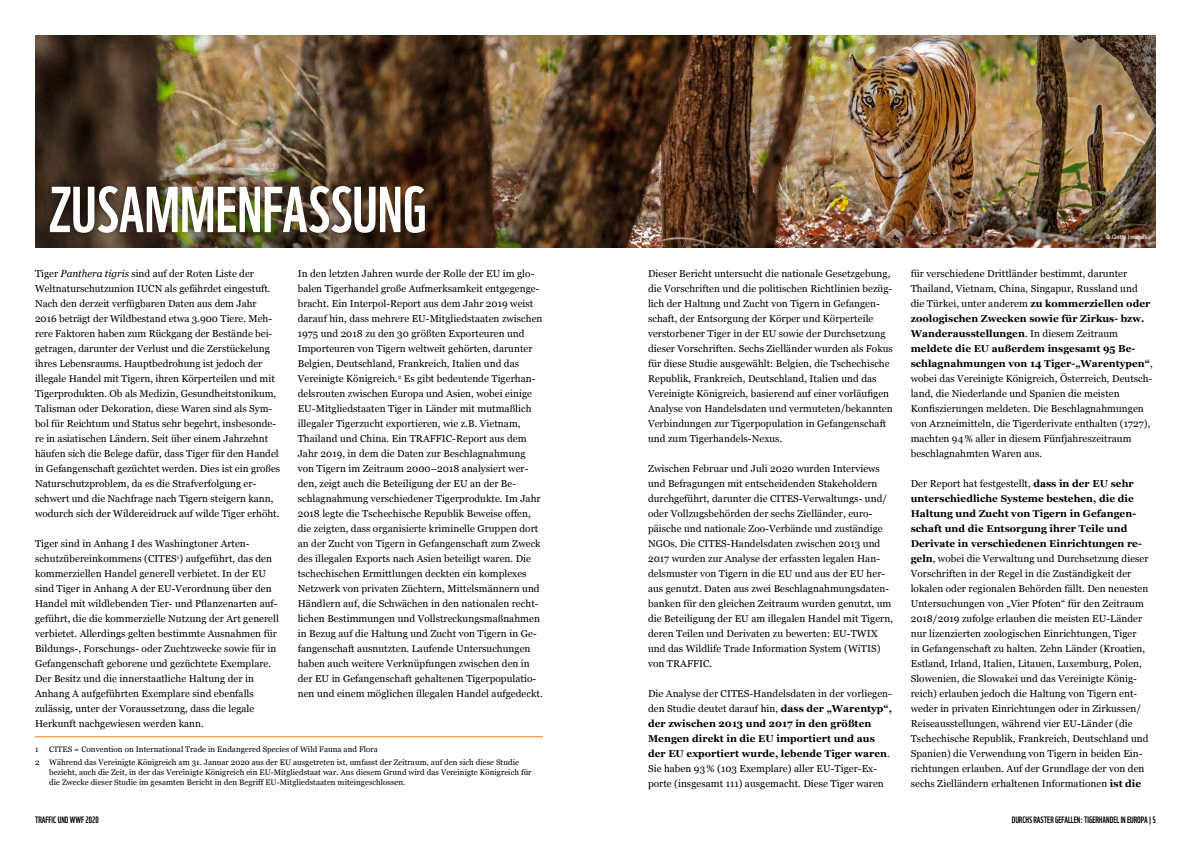
<style>
.page{position:relative;width:1191px;height:842px;background:#fff}
.page>*{position:absolute;margin:0;border:0;box-sizing:border-box;transform-origin:0 0}
.Heading_1{font:63px "WWF";color:#fff}
.t1{font:10px/15px "Georgia";letter-spacing:.005em;color:#000}
.t2{font:9px "WWF";color:#000}
.Footnote{font:8px/10px "Georgia";letter-spacing:.005em;color:#000}
.Copyright_Credit{font:6px "Arial";color:#fff}
.s1{font-style:italic}
.s2{font-weight:700}
</style>
<div class="page">
<img style="left:35px;top:35px;width:1121px;height:212px">
<div style="left:45px;top:181px;width:385px;height:57px;background:#000;opacity:.33"></div>
<hr style="left:35px;top:736px;width:508px;height:1px;background:#ef7d00">
<p class="Heading_1" style="left:49px;top:160px;width:379px">ZUSAMMENFASSUNG</p>
<p class="t1" style="left:35px;top:266px;width:247px">Tiger <span class="s1">Panthera tigris</span> sind auf der Roten Liste der Weltnaturschutzunion IUCN als gefährdet eingestuft.<br>Nach den derzeit verfügbaren Daten aus dem Jahr 2016 beträgt der Wildbestand etwa 3.900 Tiere. Meh&shy;rere Faktoren haben zum Rückgang der Bestände bei&shy;getragen, darunter der Verlust und die Zerstückelung ihres Lebensraums. Hauptbedrohung ist jedoch der illegale Handel mit Tigern, ihren Körperteilen und mit Tigerprodukten. Ob als Medizin, Gesundheitstonikum, Talisman oder Dekoration, diese Waren sind als Sym&shy;bol für Reichtum und Status sehr begehrt, insbesonde&shy;re in asiatischen Ländern. Seit über einem Jahrzehnt häufen sich die Belege dafür, dass Tiger für den Handel in Gefangenschaft gezüchtet werden. Dies ist ein großes Naturschutzproblem, da es die Strafverfolgung er&shy;schwert und die Nachfrage nach Tigern steigern kann, wodurch sich der Wildereidruck auf wilde Tiger erhöht.</p>
<p class="t1" style="left:35px;top:536px;width:245px">Tiger sind in Anhang I des Washingtoner Arten&shy;schutzübereinkommens (CITES<sup>1</sup>) aufgeführt, das den kommerziellen Handel generell verbietet. In der EU sind Tiger in Anhang A der EU-Verordnung über den Handel mit wildlebenden Tier- und Pflanzenarten auf&shy;geführt, die die kommerzielle Nutzung der Art generell verbietet. Allerdings gelten bestimmte Ausnahmen für Bildungs-, Forschungs- oder Zuchtzwecke sowie für in Gefangenschaft geborene und gezüchtete Exemplare.<br>Der Besitz und die innerstaatliche Haltung der in Anhang A aufgeführten Exemplare sind ebenfalls zulässig, unter der Voraussetzung, dass die legale Herkunft nachgewiesen werden kann.</p>
<p class="Footnote" style="left:35px;top:744px;width:5px">1</p>
<p class="Footnote" style="left:49px;top:744px;width:330px">CITES = Convention on International Trade in Endangered Species of Wild Fauna and Flora</p>
<p class="Footnote" style="left:49px;top:757px;width:484px;text-indent:-14px">2 Während das Vereinigte Königreich am 31. Januar 2020 aus der EU ausgetreten ist, umfasst der Zeitraum, auf den sich diese Studie bezieht, auch die Zeit, in der das Vereinigte Königreich ein EU-Mitgliedstaat war. Aus diesem Grund wird das Vereinigte Königreich für die Zwecke dieser Studie im gesamten Bericht in den Begriff EU-Mitgliedstaaten miteingeschlossen.</p>
<p class="t1" style="left:298px;top:266px;width:246px">In den letzten Jahren wurde der Rolle der EU im glo&shy;balen Tigerhandel große Aufmerksamkeit entgegenge&shy;bracht. Ein Interpol-Report aus dem Jahr 2019 weist darauf hin, dass mehrere EU-Mitgliedstaaten zwischen 1975 und 2018 zu den 30 größten Exporteuren und Importeuren von Tigern weltweit gehörten, darunter Belgien, Deutschland, Frankreich, Italien und das Vereinigte Königreich.<sup>2</sup> Es gibt bedeutende Tigerhan&shy;delsrouten zwischen Europa und Asien, wobei einige EU-Mitgliedstaaten Tiger in Länder mit mutmaßlich illegaler Tigerzucht exportieren, wie z.B. Vietnam, Thailand und China. Ein TRAFFIC-Report aus dem Jahr 2019, in dem die Daten zur Beschlagnahmung von Tigern im Zeitraum 2000–2018 analysiert wer&shy;den, zeigt auch die Beteiligung der EU an der Be&shy;schlagnahmung verschiedener Tigerprodukte. Im Jahr 2018 legte die Tschechische Republik Beweise offen, die zeigten, dass organisierte kriminelle Gruppen dort an der Zucht von Tigern in Gefangenschaft zum Zweck des illegalen Exports nach Asien beteiligt waren. Die tschechischen Ermittlungen deckten ein komplexes Netzwerk von privaten Züchtern, Mittelsmännern und Händlern auf, die Schwächen in den nationalen recht&shy;lichen Bestimmungen und Vollstreckungsmaßnahmen in Bezug auf die Haltung und Zucht von Tigern in Ge&shy;fangenschaft ausnutzten. Laufende Untersuchungen haben auch weitere Verknüpfungen zwischen den in der EU in Gefangenschaft gehaltenen Tigerpopulatio&shy;nen und einem möglichen illegalen Handel aufgedeckt.</p>
<p class="t1" style="left:648px;top:266px;width:246px">Dieser Bericht untersucht die nationale Gesetzgebung, die Vorschriften und die politischen Richtlinien bezüg&shy;lich der Haltung und Zucht von Tigern in Gefangen&shy;schaft, der Entsorgung der Körper und Körperteile verstorbener Tiger in der EU sowie der Durchsetzung dieser Vorschriften. Sechs Zielländer wurden als Fokus für diese Studie ausgewählt: Belgien, die Tschechische Republik, Frankreich, Deutschland, Italien und das Vereinigte Königreich, basierend auf einer vorläufigen Analyse von Handelsdaten und vermuteten/bekannten Verbindungen zur Tigerpopulation in Gefangenschaft und zum Tigerhandels-Nexus.</p>
<p class="t1" style="left:648px;top:461px;width:246px">Zwischen Februar und Juli 2020 wurden Interviews und Befragungen mit entscheidenden Stakeholdern durchgeführt, darunter die CITES-Verwaltungs- und/ oder Vollzugsbehörden der sechs Zielländer, euro&shy;päische und nationale Zoo-Verbände und zuständige NGOs. Die CITES-Handelsdaten zwischen 2013 und 2017 wurden zur Analyse der erfassten legalen Han&shy;delsmuster von Tigern in die EU und aus der EU her&shy;aus genutzt. Daten aus zwei Beschlagnahmungsdaten&shy;banken für den gleichen Zeitraum wurden genutzt, um die Beteiligung der EU am illegalen Handel mit Tigern, deren Teilen und Derivaten zu bewerten: EU-TWIX und das Wildlife Trade Information System (WiTIS) von TRAFFIC.</p>
<p class="t1" style="left:648px;top:686px;width:246px">Die Analyse der CITES-Handelsdaten in der vorliegen&shy;den Studie deutet darauf hin, <span class="s2">dass der „Warentyp“, der zwischen 2013 und 2017 in den größten Mengen direkt in die EU importiert und aus der EU exportiert wurde, lebende Tiger waren</span>.<br>Sie haben 93% (103 Exemplare) aller EU-Tiger-Ex&shy;porte (insgesamt 111) ausgemacht. Diese Tiger waren</p>
<p class="Copyright_Credit" style="left:1105px;top:233px;width:43px">© Getty Images</p>
<p class="t1" style="left:910px;top:266px;width:244px">für verschiedene Drittländer bestimmt, darunter Thailand, Vietnam, China, Singapur, Russland und die Türkei, unter anderem <span class="s2">zu kommerziellen oder zoologischen Zwecken sowie für Zirkus- bzw.<br>Wanderausstellungen</span>. In diesem Zeitraum <span class="s2">meldete die EU außerdem insgesamt 95 Be&shy;schlagnahmungen von 14 Tiger-„Warentypen“</span>, wobei das Vereinigte Königreich, Österreich, Deutsch&shy;land, die Niederlande und Spanien die meisten Konfiszierungen meldeten. Die Beschlagnahmungen von Arzneimitteln, die Tigerderivate enthalten (1727), machten 94% aller in diesem Fünfjahreszeitraum beschlagnahmten Waren aus.</p>
<p class="t1" style="left:910px;top:476px;width:239px">Der Report hat festgestellt, <span class="s2">dass in der EU sehr unterschiedliche Systeme bestehen, die die Haltung und Zucht von Tigern in Gefangen&shy;schaft und die Entsorgung ihrer Teile und Derivate in verschiedenen Einrichtungen re&shy;geln</span>, wobei die Verwaltung und Durchsetzung dieser Vorschriften in der Regel in die Zuständigkeit der lokalen oder regionalen Behörden fällt. Den neuesten Untersuchungen von „Vier Pfoten“ für den Zeitraum 2018/2019 zufolge erlauben die meisten EU-Länder nur lizenzierten zoologischen Einrichtungen, Tiger<br>in Gefangenschaft zu halten. Zehn Länder (Kroatien, Estland, Irland, Italien, Litauen, Luxemburg, Polen, Slowenien, die Slowakei und das Vereinigte König&shy;reich) erlauben jedoch die Haltung von Tigern ent&shy;weder in privaten Einrichtungen oder in Zirkussen/ Reiseausstellungen, während vier EU-Länder (die Tschechische Republik, Frankreich, Deutschland und Spanien) die Verwendung von Tigern in beiden Ein&shy;richtungen erlauben. Auf der Grundlage der von den sechs Zielländern erhaltenen Informationen <span class="s2">ist die</span></p>
<p class="t2" style="left:35px;top:813px;width:65px">TRAFFIC UND WWF 2020</p>
<p class="t2" style="left:1011px;top:813px;width:146px">DURCHS RASTER GEFALLEN: TIGERHANDEL IN EUROPA | 5</p>
</div>
